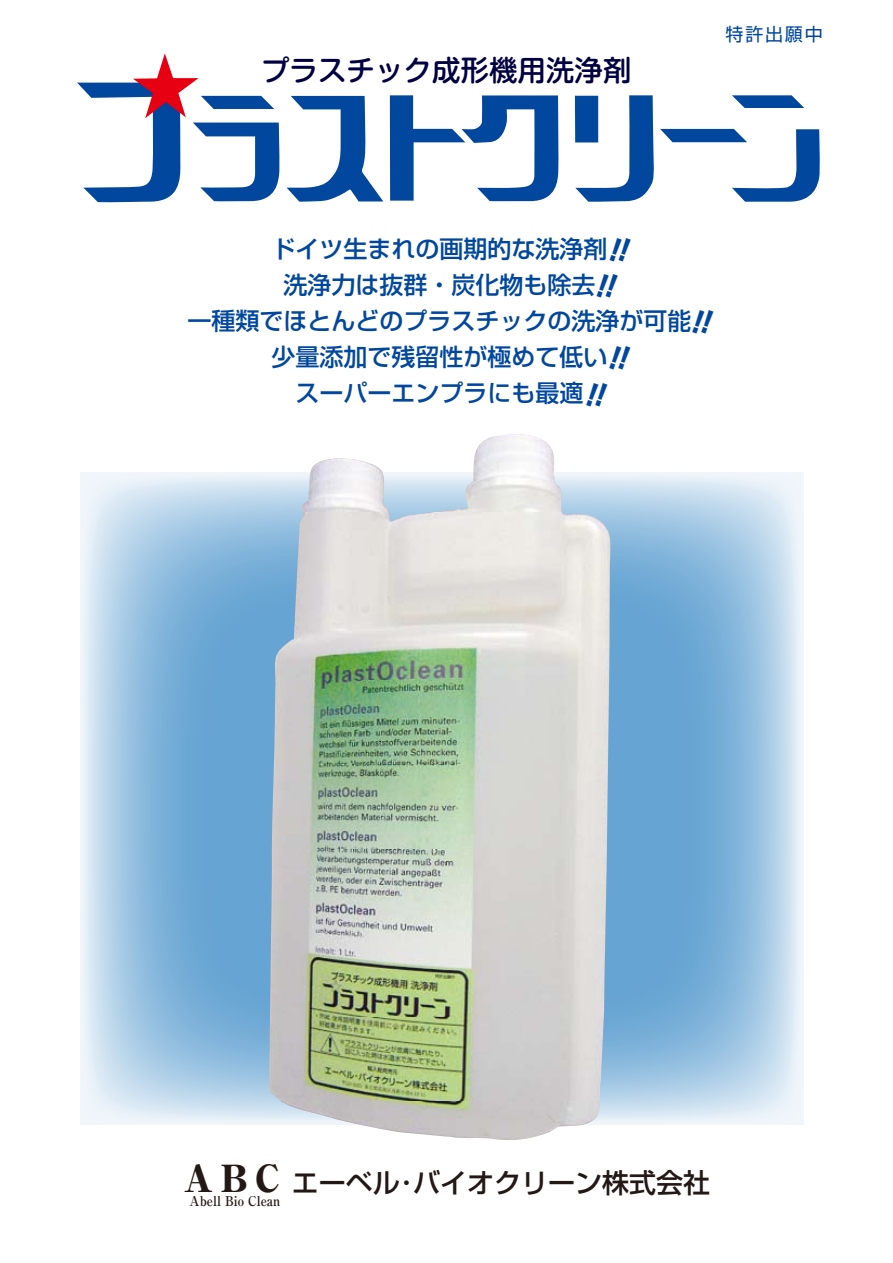
<style>
.page{position:relative;width:893px;height:1263px;background:#fff}
.page>*{position:absolute;margin:0;border:0;box-sizing:border-box;transform-origin:0 0}
.t1{font:900 36px "Ryumin Pro";color:#221815}
.t2{font:900 29.55px/38px "Shin Go Pro";color:#00479d;scale:.81 1}
.t3{font:500 28.5px "Shin M Go Pro";color:#000042}
.t4{font:500 27px "Shin Go Pro";color:#221815}
.t5{font:500 24px/36px "Shin Go Pro";color:#00479d;text-align:center}
.t6{font:18px "Shin Go Pro";letter-spacing:.1em;color:#00479d}
.t7{font:700 13.5px "Ryumin Pro";color:#221815;scale:.93 1}
</style>
<div class="page">
<svg style="left:732px;top:95px;width:72px;height:13px"></svg>
<svg style="left:287px;top:96px;width:96px;height:106px"></svg>
<svg style="left:390px;top:95px;width:169px;height:106px"></svg>
<svg style="left:660px;top:129px;width:160px;height:73px"></svg>
<svg style="left:575px;top:95px;width:79px;height:107px"></svg>
<svg style="left:77px;top:53px;width:203px;height:149px"></svg>
<svg style="left:80px;top:472px;width:723px;height:653px;background:#96c0e0"></svg>
<img style="left:269px;top:434px;width:343px;height:706px">
<p class="t3" style="left:261px;top:47px;width:372px">プラスチック成形機用洗浄剤</p>
<p class="t6" style="left:725px;top:19px;width:99px">特許出願中</p>
<p class="t5" style="left:188px;top:228px;width:505px">ドイツ生まれの画期的な洗浄剤<br>洗浄力は抜群・炭化物も除去<br>一種類でほとんどのプラスチックの洗浄が可能少量添加で残留性が極めて低い<br>スーパーエンプラにも最適</p>
<p class="t2" style="left:617px;top:226px;width:26px;rotate:19deg">!! !!</p>
<p class="t2" style="left:609px;top:329px;width:37px;line-height:42.2px;text-align:center;rotate:19deg">!! !!</p>
<p class="t1" style="left:184px;top:1149px;width:97px">ABC</p>
<p class="t7" style="left:189px;top:1190px;width:99px">Abell Bio Clean</p>
<p class="t4" style="left:292px;top:1160px;width:420px">エーベル･バイオクリーン株式会社</p>
</div>
